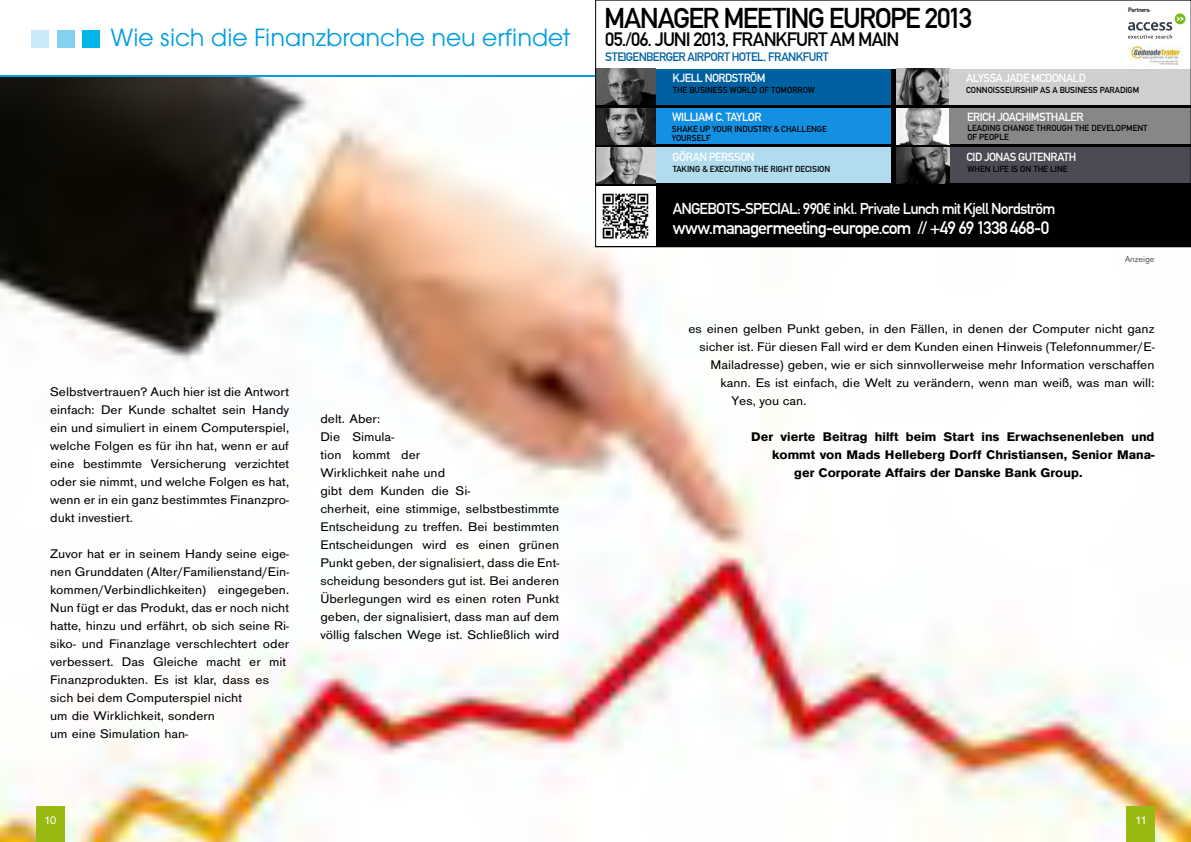
<style>
.page{position:relative;width:1191px;height:842px;background:#fff}
.page>*{position:absolute;margin:0;border:0;box-sizing:border-box;transform-origin:0 0}
.t1{font:28px "DIN Mittelschrift LT";letter-spacing:-.055em;color:#000}
.t2{font:26px "Avignon";color:#009ee0}
.t3{font:19px "DIN Mittelschrift LT";letter-spacing:-.045em;color:#000}
.t4{font:17.7px "DIN Mittelschrift LT";letter-spacing:-.055em;color:#fff}
.t5{font:15.4px "DIN Mittelschrift LT";letter-spacing:-.05em;color:#fff}
.t6{font:13px/18px "Ancona";color:#000;scale:1.07 1}
.t7{font:700 13px "Ancona";color:#000;scale:1.05 1}
.t8{font:12px "DIN Mittelschrift LT";letter-spacing:-.05em;color:#0061a1}
.t9{font:12px "Ancona";color:#fff}
.t10{font:11.6px "DIN Mittelschrift LT";letter-spacing:-.045em;color:#fff}
.t11{font:9px "Ancona";color:#58585a}
.t12{font:8.6px/8.6px "DIN Mittelschrift LT";color:#000}
.t13{font:6.2px "DIN Mittelschrift LT";letter-spacing:-.02em;color:#000}
</style>
<div class="page">
<img style="left:0;top:77px;width:1190px;height:765px">
<div style="left:1126px;top:806px;width:29px;height:36px;background:#97b911"></div>
<div style="left:36px;top:806px;width:28px;height:36px;background:#97b911"></div>
<hr style="left:0;top:75px;width:1190px;height:2px;background:#009ee0">
<div style="left:32px;top:31px;width:17px;height:17px;background:#c9e9f8"></div>
<div style="left:57px;top:31px;width:17px;height:17px;background:#84d0f0"></div>
<div style="left:83px;top:31px;width:17px;height:17px;background:#00b6e8"></div>
<svg style="left:595px;top:1px;width:595px;height:246px"></svg>
<h2 class="t2" style="left:111px;top:22px;width:461px">Wie sich die Finanzbranche neu erfindet</h2>
<p class="t6" style="left:50px;top:383px;width:225px;text-align:justify">Selbstvertrauen? Auch hier ist die Antwort einfach: Der Kunde schaltet sein Handy ein und simuliert in einem Computerspiel, welche Folgen es für ihn hat, wenn er auf eine bestimmte Versicherung verzichtet oder sie nimmt, und welche Folgen es hat, wenn er in ein ganz bestimmtes Finanzpro&shy;dukt investiert.</p>
<p class="t6" style="left:50px;top:545px;width:225px">Zuvor hat er in seinem Handy seine eige&shy;nen Grunddaten (Alter/Familienstand/Ein&shy;kommen/Verbindlichkeiten) eingegeben.<br>Nun fügt er das Produkt, das er noch nicht hatte, hinzu und erfährt, ob sich seine Ri&shy;siko- und Finanzlage verschlechtert oder verbessert. Das Gleiche macht er mit Finanzprodukten. Es ist klar, dass es sich bei dem Computerspiel nicht<br>um die Wirklichkeit, sondern<br>um eine Simulation han-</p>
<p class="t6" style="left:320px;top:410px;width:225px">delt. Aber:<br>Die Simula-<br>tion kommt der<br>Wirklichkeit nahe und<br>gibt dem Kunden die Si-<br>cherheit, eine stimmige, selbstbestimmte<br>Entscheidung zu treffen. Bei bestimmten<br>Entscheidungen wird es einen grünen<br>Punkt geben, der signalisiert, dass die Ent&shy;scheidung besonders gut ist. Bei anderen<br>Überlegungen wird es einen roten Punkt geben, der signalisiert, dass man auf dem völlig falschen Wege ist. Schließlich wird</p>
<h1 class="t1" style="left:604px;top:1px;width:370px">MANAGER MEETING EUROPE 2013</h1>
<h3 class="t3" style="left:605px;top:29px;width:296px">05./06. JUNI 2013, FRANKFURT AM MAIN</h3>
<p class="t8" style="left:605px;top:50px;width:225px">STEIGENBERGER AIRPORT HOTEL, FRANKFURT</p>
<p class="t12" style="left:672px;top:86px;width:144px">THE BUSINESS WORLD OF TOMORROW</p>
<p class="t13" style="left:1128px;top:6px;width:24px">PARTNERS:</p>
<p class="t10" style="left:672px;top:71px;width:94px">KJELL NORDSTRÖM</p>
<p class="t10" style="left:966px;top:71px;width:121px">ALYSSA JADE MCDONALD</p>
<p class="t12" style="left:966px;top:86px;width:175px">CONNOISSEURSHIP AS A BUSINESS PARADIGM</p>
<p class="t10" style="left:672px;top:110px;width:91px">WILLIAM C. TAYLOR</p>
<p class="t12" style="left:672px;top:125px;width:156px">SHAKE UP YOUR INDUSTRY &amp; CHALLENGE<br>YOURSELF</p>
<p class="t10" style="left:672px;top:150px;width:84px">GÖRAN PERSSON</p>
<p class="t12" style="left:672px;top:165px;width:159px">TAKING &amp; EXECUTING THE RIGHT DECISION</p>
<p class="t10" style="left:967px;top:110px;width:118px">ERICH JOACHIMSTHALER</p>
<p class="t10" style="left:966px;top:150px;width:111px">CID JONAS GUTENRATH</p>
<p class="t12" style="left:967px;top:164px;width:102px">WHEN LIFE IS ON THE LINE</p>
<p class="t12" style="left:967px;top:124px;width:182px">LEADING CHANGE THROUGH THE DEVELOPMENT<br>OF PEOPLE</p>
<p class="t5" style="left:672px;top:199px;width:384px">ANGEBOTS-SPECIAL: 990€ INKL. PRIVATE LUNCH MIT KJELL NORDSTRÖM</p>
<h3 class="t4" style="left:672px;top:217px;width:378px">WWW.MANAGERMEETING-EUROPE.COM // +49 69 1338 468-0</h3>
<p class="t11" style="left:1124px;top:254px;width:31px">Anzeige</p>
<p class="t6" style="left:688px;top:320px;width:437px">es einen gelben Punkt geben, in den Fällen, in denen der Computer nicht ganz</p>
<p class="t6" style="left:699px;top:338px;width:427px">sicher ist. Für diesen Fall wird er dem Kunden einen Hinweis (Telefonnummer/E-</p>
<p class="t6" style="left:710px;top:356px;width:416px">Mailadresse) geben, wie er sich sinnvollerweise mehr Information verschaffen</p>
<p class="t6" style="left:720px;top:374px;width:407px">kann. Es ist einfach, die Welt zu verändern, wenn man weiß, was man will:</p>
<p class="t6" style="left:731px;top:392px;width:72px">Yes, you can.</p>
<p class="t7" style="left:751px;top:429px;width:385px">Der vierte Beitrag hilft beim Start ins Erwachsenenleben und</p>
<p class="t7" style="left:772px;top:447px;width:365px">kommt von Mads Helleberg Dorff Christiansen, Senior Mana-</p>
<p class="t7" style="left:794px;top:465px;width:276px">ger Corporate Affairs der Danske Bank Group.</p>
<p class="t9" style="left:44px;top:813px;width:14px">10</p>
<p class="t9" style="left:1134px;top:813px;width:14px">11</p>
</div>
